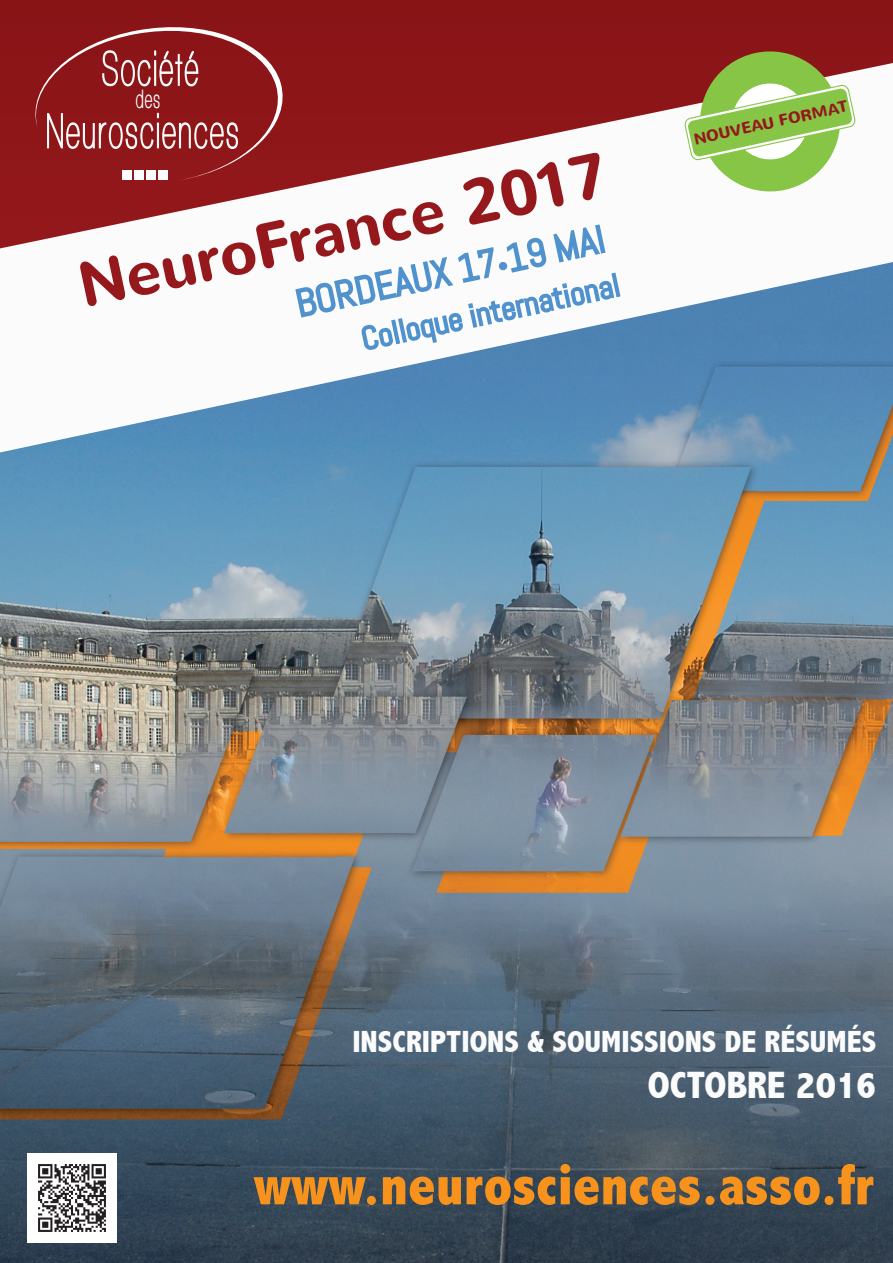
<style>
.page{position:relative;width:893px;height:1263px;background:#fff}
.page>*{position:absolute;margin:0;border:0;box-sizing:border-box;transform-origin:0 0}
.t1{font:700 63.6px "Nunito";color:#95191c;scale:.95 1}
.t2{font:800 condensed 58.35px "Abadi";color:#f7931d}
.t3{font:700 ultra-condensed 51.9px "Walkway";letter-spacing:.05em;color:#fbfbfb}
.t4{font:38.25px "Abel";color:#5092cd}
.t5{font:800 condensed 38.25px "Abadi";color:#fbfbfc;scale:1.04 1}
.t6{font:800 condensed 30.6px "Abadi";color:#fbfbfc;scale:1.04 1}
.t7{font:700 ultra-condensed 27.15px "Walkway";color:#fbfbfb}
.t8{font:700 16.05px "Nunito";color:#95191c}
.s1{font-size:20.7px}
</style>
<div class="page">
<img style="left:0;top:452px;width:893px;height:811px">
<img style="left:27px;top:1153px;width:89px;height:89px">
<div style="left:0;top:0;width:893px;height:63px;background:#891417"></div>
<svg style="left:0;top:63px;width:893px;height:389px"></svg>
<svg style="left:294px;top:206px;width:328px;height:145px"></svg>
<div style="left:35px;top:27px;width:248px;height:153px;background:#8d1518"></div>
<div style="left:122px;top:171px;width:10px;height:9px;background:#fff"></div>
<div style="left:135px;top:171px;width:9px;height:9px;background:#fff"></div>
<div style="left:146px;top:171px;width:10px;height:9px;background:#fff"></div>
<div style="left:159px;top:171px;width:9px;height:9px;background:#fff"></div>
<svg style="left:683px;top:45px;width:173px;height:153px"></svg>
<h3 class="t3" style="left:102px;top:40px;width:98px">Société</h3>
<p class="t7" style="left:136px;top:84px;width:25px">des</p>
<h3 class="t3" style="left:46px;top:103px;width:194px">Neurosciences</h3>
<h1 class="t1" style="left:71px;top:245px;width:569px;rotate:-12deg">NeuroFrance 2017</h1>
<p class="t4" style="left:291px;top:280px;width:317px;rotate:-12deg">BORDEAUX 17<span class="s1">•</span>19 MAI</p>
<p class="t8" style="left:692px;top:128px;width:158px;rotate:-12deg">NOUVEAU FORMAT</p>
<p class="t6" style="left:352px;top:1024px;width:505px">INSCRIPTIONS &amp; SOUMISSIONS DE RÉSUMÉS</p>
<p class="t5" style="left:648px;top:1063px;width:221px">OCTOBRE 2016</p>
<h2 class="t2" style="left:254px;top:1151px;width:621px">www.neurosciences.asso.fr</h2>
</div>
